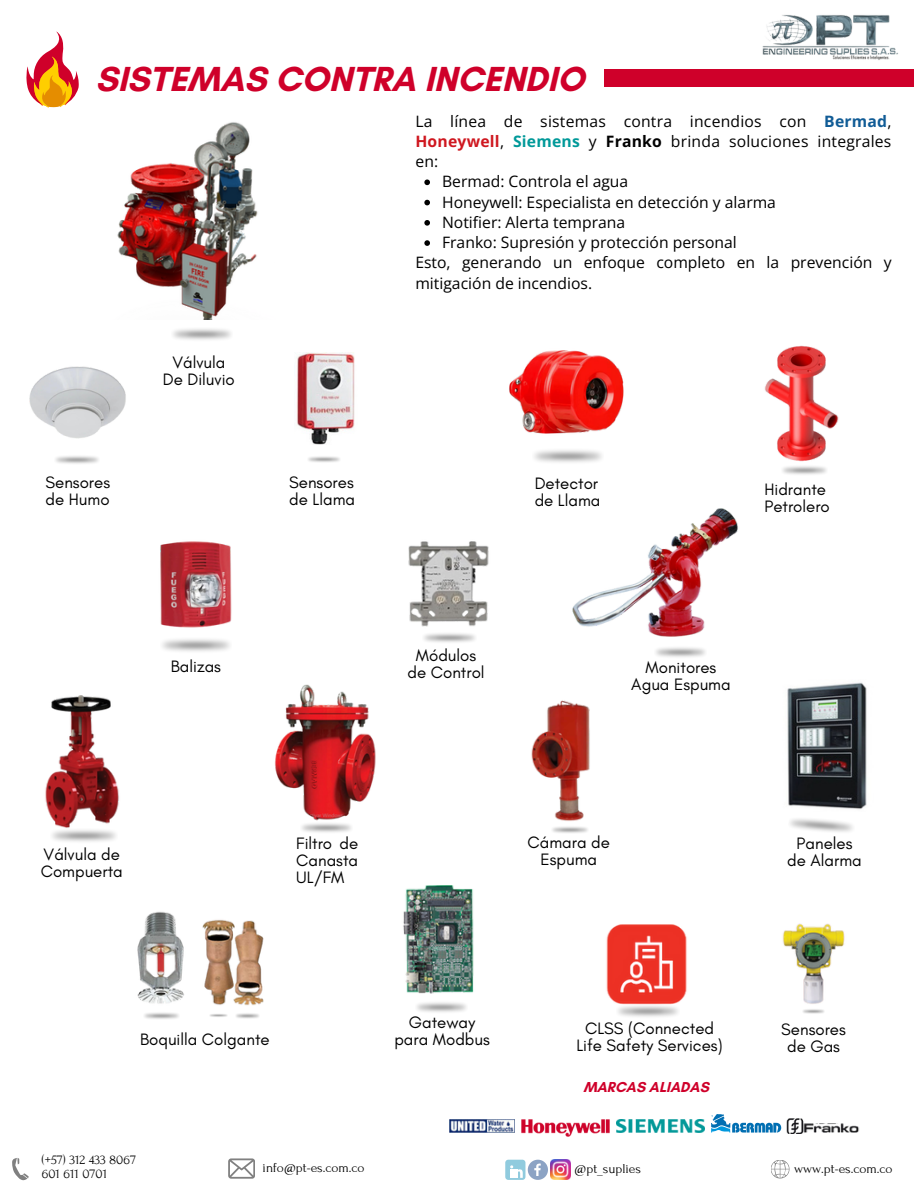
<style>
.page{position:relative;width:918px;height:1188px;background:#fff}
.page>*{position:absolute;margin:0;border:0;box-sizing:border-box;transform-origin:0 0}
.t1{font:700 35.4px "Glacial Indifference";color:#cf002a}
.t2{font:16.8px/16.8px "Glacial Indifference";color:#000;text-align:center}
.t3{font:15.75px/20.2px "Open Sans";color:#000;text-align:justify}
.t4{font:700 14.7px "Glacial Indifference";color:#cf002a}
.t5{font:13.5px/13.5px "Forum";color:#010101}
.s1{font-weight:700;color:#115c96}
.s2{font-weight:700;color:#cf171f}
.s3{font-weight:700;color:#099}
.s4{font-weight:700}
</style>
<div class="page">
<svg style="left:26px;top:31px;width:53px;height:77px"></svg>
<div style="left:605px;top:69px;width:309px;height:18px;background:#cf002a"></div>
<img style="left:762px;top:15px;width:136px;height:45px">
<img style="left:522px;top:1119px;width:87px;height:17px">
<img style="left:29px;top:366px;width:97px;height:73px">
<img style="left:308px;top:456px;width:32px;height:6px">
<img style="left:160px;top:541px;width:72px;height:87px">
<img style="left:803px;top:1009px;width:21px;height:5px">
<img style="left:296px;top:352px;width:59px;height:92px">
<img style="left:408px;top:541px;width:81px;height:96px">
<img style="left:787px;top:682px;width:80px;height:127px">
<img style="left:45px;top:696px;width:74px;height:132px">
<img style="left:450px;top:1119px;width:65px;height:14px">
<img style="left:764px;top:345px;width:75px;height:117px">
<img style="left:117px;top:122px;width:141px;height:198px">
<img style="left:782px;top:923px;width:63px;height:81px">
<img style="left:274px;top:684px;width:102px;height:139px">
<img style="left:550px;top:1160px;width:21px;height:20px">
<svg style="left:12px;top:1158px;width:17px;height:22px"></svg>
<svg style="left:228px;top:1158px;width:27px;height:21px"></svg>
<div style="left:505px;top:1160px;width:20px;height:20px;background:#90cbde;border-radius:3px"></div>
<svg style="left:510px;top:1160px;width:38px;height:20px"></svg>
<svg style="left:771px;top:1160px;width:18px;height:18px"></svg>
<img style="left:144px;top:1012px;width:35px;height:7px">
<img style="left:509px;top:350px;width:115px;height:105px">
<img style="left:572px;top:508px;width:166px;height:139px">
<img style="left:202px;top:919px;width:62px;height:87px">
<img style="left:137px;top:911px;width:47px;height:93px">
<img style="left:210px;top:1014px;width:17px;height:3px">
<img style="left:236px;top:1013px;width:23px;height:6px">
<img style="left:606px;top:924px;width:81px;height:80px">
<img style="left:403px;top:886px;width:71px;height:108px">
<img style="left:616px;top:1119px;width:88px;height:14px">
<img style="left:552px;top:826px;width:36px;height:7px">
<img style="left:531px;top:700px;width:59px;height:121px">
<img style="left:786px;top:1118px;width:18px;height:16px">
<img style="left:803px;top:1123px;width:57px;height:9px">
<svg style="left:424px;top:180px;width:6px;height:5px"></svg>
<svg style="left:424px;top:200px;width:6px;height:5px"></svg>
<svg style="left:424px;top:220px;width:6px;height:6px"></svg>
<svg style="left:424px;top:240px;width:6px;height:6px"></svg>
<svg style="left:711px;top:1114px;width:70px;height:19px"></svg>
<p class="t1" style="left:95px;top:57px;width:490px">SISTEMAS CONTRA INCENDIO</p>
<h2 class="t3" style="left:415px;top:110px;width:478px">La línea de sistemas contra incendios con <span class="s1">Bermad</span>, <span class="s2">Honeywell</span>, <span class="s3">Siemens</span> y <span class="s4">Franko</span> brinda soluciones integrales en:</h2>
<h2 class="t3" style="left:442px;top:171px;width:188px">Bermad: Controla el agua</h2>
<p class="t3" style="left:442px;top:191px;width:335px">Honeywell: Especialista en detección y alarma</p>
<p class="t3" style="left:442px;top:212px;width:185px">Notifier: Alerta temprana</p>
<p class="t3" style="left:442px;top:232px;width:296px">Franko: Supresión y protección personal</p>
<p class="t3" style="left:415px;top:252px;width:478px">Esto, generando un enfoque completo en la prevención y mitigación de incendios.</p>
<p class="t2" style="left:46px;top:474px;width:66px;text-align:left">Sensores de Humo</p>
<h2 class="t2" style="left:163px;top:354px;width:73px">Válvula<br>De Diluvio</h2>
<p class="t2" style="left:171px;top:658px;width:52px">Balizas</p>
<p class="t2" style="left:289px;top:474px;width:67px;text-align:left">Sensores de Llama</p>
<h2 class="t2" style="left:535px;top:475px;width:67px;text-align:left">Detector de Llama</h2>
<p class="t2" style="left:764px;top:481px;width:67px;text-align:left">Hidrante<br>Petrolero</p>
<h2 class="t2" style="left:408px;top:647px;width:79px">Módulos de Control</h2>
<p class="t2" style="left:631px;top:659px;width:101px">Monitores<br>Agua Espuma</p>
<h2 class="t2" style="left:41px;top:846px;width:84px;text-align:left">Válvula de<br>Compuerta</h2>
<p class="t2" style="left:296px;top:835px;width:63px;text-align:justify">Filtro de Canasta UL/FM</p>
<p class="t2" style="left:528px;top:834px;width:84px">Cámara de<br>Espuma</p>
<p class="t2" style="left:140px;top:1030px;width:131px">Boquilla Colgante</p>
<p class="t2" style="left:394px;top:1014px;width:97px">Gateway para Modbus</p>
<h2 class="t2" style="left:576px;top:1020px;width:148px">CLSS (Connected<br>Life Safety Services)</h2>
<p class="t4" style="left:583px;top:1078px;width:127px">MARCAS ALIADAS</p>
<p class="t2" style="left:787px;top:834px;width:76px">Paneles de Alarma</p>
<p class="t2" style="left:781px;top:1021px;width:66px">Sensores de Gas</p>
<p class="t5" style="left:42px;top:1153px;width:96px">(+57) 312 433 8067<br>601 611 0701</p>
<h2 class="t5" style="left:263px;top:1161px;width:103px">info@pt-es.com.co</h2>
<h2 class="t5" style="left:575px;top:1162px;width:68px">@pt_suplies</h2>
<p class="t5" style="left:794px;top:1163px;width:100px">www.pt-es.com.co</p>
</div>
